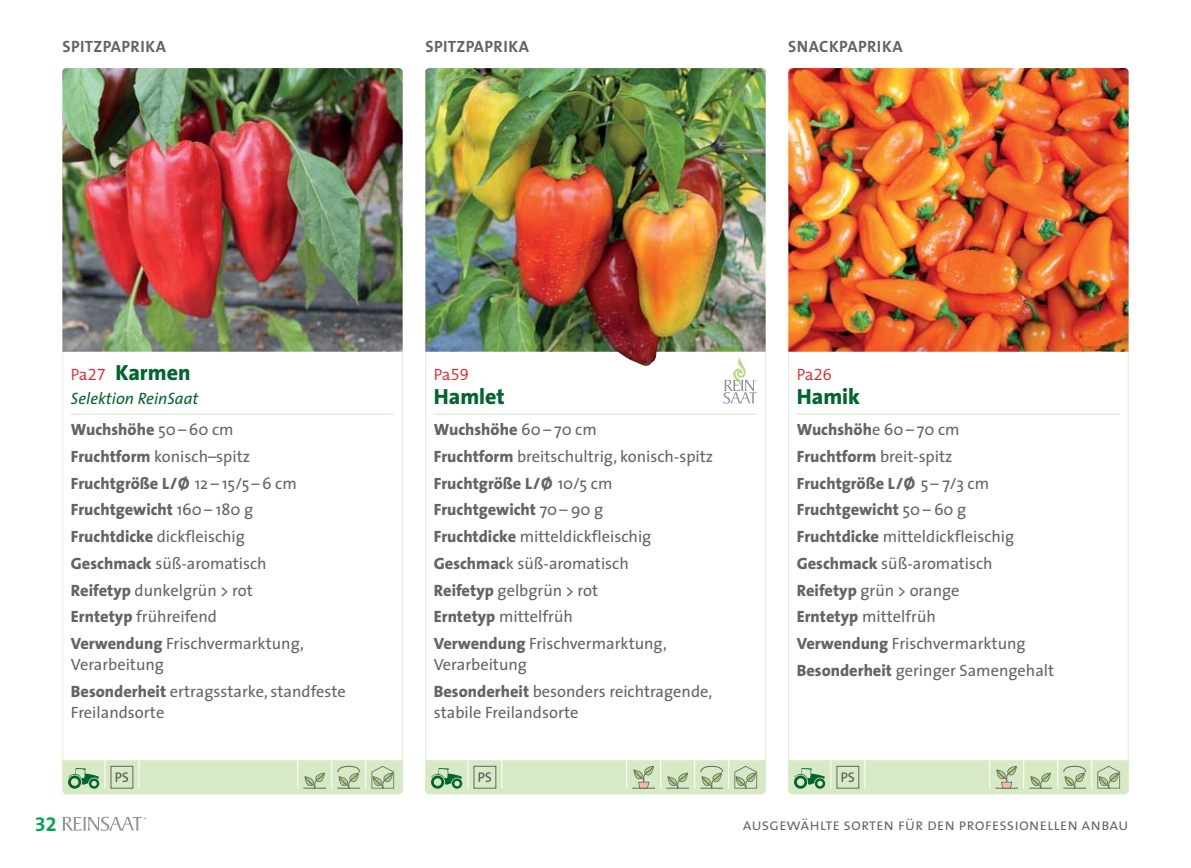
<style>
.page{position:relative;width:1191px;height:868px;background:#fff}
.page>*{position:absolute;margin:0;border:0;box-sizing:border-box;transform-origin:0 0}
.t1{font:800 22px "The Sans";color:#00652e}
.t2{font:20px "The Sans Bold Expert";color:#00a650}
.t3{font:16.4px/26.6px "The Sans";color:#636466}
.t4{font:16.4px "The Sans Semi Light Caps";color:#636466}
.t5{font:700 16.4px "The Sans";letter-spacing:.025em;color:#636466}
.t6{font:italic 16.4px "The Sans";color:#00652e}
.t7{font:300 16.4px "The Mix";color:#ed1c24}
.s1{font-family:"The Mix";font-weight:300;font-size:16.4px;color:#ed1c24}
.s2{font-family:"The Mix Semi Light Expert";font-weight:400;font-size:16.4px;color:#ed1c24}
.s3{font-weight:800}
.s4{font-family:"The Mix Semi Light Expert";font-weight:400}
</style>
<div class="page">
<hr style="left:71px;top:413px;width:323px;height:1px;background:#d7eac5">
<img style="left:62px;top:68px;width:341px;height:283px">
<hr style="left:434px;top:413px;width:323px;height:1px;background:#d7eac5">
<svg style="left:723px;top:357px;width:34px;height:46px"></svg>
<img style="left:425px;top:68px;width:340px;height:283px">
<img style="left:606px;top:338px;width:53px;height:28px">
<hr style="left:797px;top:413px;width:323px;height:1px;background:#d7eac5">
<img style="left:788px;top:68px;width:340px;height:283px">
<svg style="left:62px;top:760px;width:341px;height:34px;background:#cde1bd"></svg>
<svg style="left:425px;top:760px;width:340px;height:34px;background:#cbdfbb"></svg>
<svg style="left:788px;top:760px;width:340px;height:34px;background:#cbdfbb"></svg>
<svg style="left:62px;top:816px;width:84px;height:14px"></svg>
<p class="t5" style="left:62px;top:38px;width:105px">SPITZPAPRIKA</p>
<p class="t5" style="left:425px;top:38px;width:105px">SPITZPAPRIKA</p>
<p class="t5" style="left:788px;top:38px;width:116px">SNACKPAPRIKA</p>
<h1 class="t1" style="left:71px;top:361px;width:121px"><span class="s1">Pa</span><span class="s2">27</span> Karmen</h1>
<p class="t6" style="left:71px;top:384px;width:129px">Selektion ReinSaat</p>
<p class="t3" style="left:71px;top:418px;width:234px"><span class="s3">Wuchshöhe</span> 50 – 60 cm<br><span class="s3">Fruchtform</span> konisch–spitz<br><span class="s3">Fruchtgröße L/Ø</span> 12 – 15/5 – 6 cm<br><span class="s3">Fruchtgewicht</span> 160 – 180 g<br><span class="s3">Fruchtdicke</span> dickfleischig<br><span class="s3">Geschmack</span> süß-aromatisch<br><span class="s3">Reifetyp</span> dunkelgrün &gt; rot<br><span class="s3">Erntetyp</span> frühreifend<br><span class="s3">Verwendung</span> Frischvermarktung,</p>
<p class="t3" style="left:71px;top:652px;width:276px">Verarbeitung<br><span class="s3">Besonderheit</span> ertragsstarke, standfeste</p>
<p class="t3" style="left:71px;top:700px;width:95px">Freilandsorte</p>
<p class="t7" style="left:434px;top:360px;width:36px">Pa<span class="s4">59</span></p>
<h1 class="t1" style="left:434px;top:385px;width:73px">Hamlet</h1>
<p class="t3" style="left:434px;top:418px;width:281px"><span class="s3">Wuchshöhe</span> 60 – 70 cm<br><span class="s3">Fruchtform</span> breitschultrig, konisch-spitz<br><span class="s3">Fruchtgröße L/Ø</span> 10/5 cm<br><span class="s3">Fruchtgewicht</span> 70 – 90 g<br><span class="s3">Fruchtdicke</span> mitteldickfleischig<br><span class="s3">Geschmac</span>k süß-aromatisch<br><span class="s3">Reifetyp</span> gelbgrün &gt; rot<br><span class="s3">Erntetyp</span> mittelfrüh<br><span class="s3">Verwendung</span> Frischvermarktung,</p>
<p class="t3" style="left:434px;top:652px;width:280px">Verarbeitung<br><span class="s3">Besonderheit</span> besonders reichtragende,</p>
<p class="t3" style="left:434px;top:700px;width:146px">stabile Freilandsorte</p>
<p class="t7" style="left:797px;top:360px;width:36px">Pa<span class="s4">26</span></p>
<h1 class="t1" style="left:797px;top:385px;width:65px">Hamik</h1>
<p class="t3" style="left:797px;top:418px;width:259px"><span class="s3">Wuchshöh</span>e 60 – 70 cm<br><span class="s3">Fruchtform</span> breit-spitz<br><span class="s3">Fruchtgröße L/Ø</span> 5 – 7/3 cm<br><span class="s3">Fruchtgewicht</span> 50 – 60 g<br><span class="s3">Fruchtdicke</span> mitteldickfleischig<br><span class="s3">Geschmack</span> süß-aromatisch<br><span class="s3">Reifetyp</span> grün &gt; orange<br><span class="s3">Erntetyp</span> mittelfrüh<br><span class="s3">Verwendung</span> Frischvermarktung<br><span class="s3">Besonderheit</span> geringer Samengehalt</p>
<p class="t2" style="left:35px;top:811px;width:23px">32</p>
<p class="t4" style="left:742px;top:815px;width:387px">ausgewählte sorten für den professionellen anbau</p>
</div>
